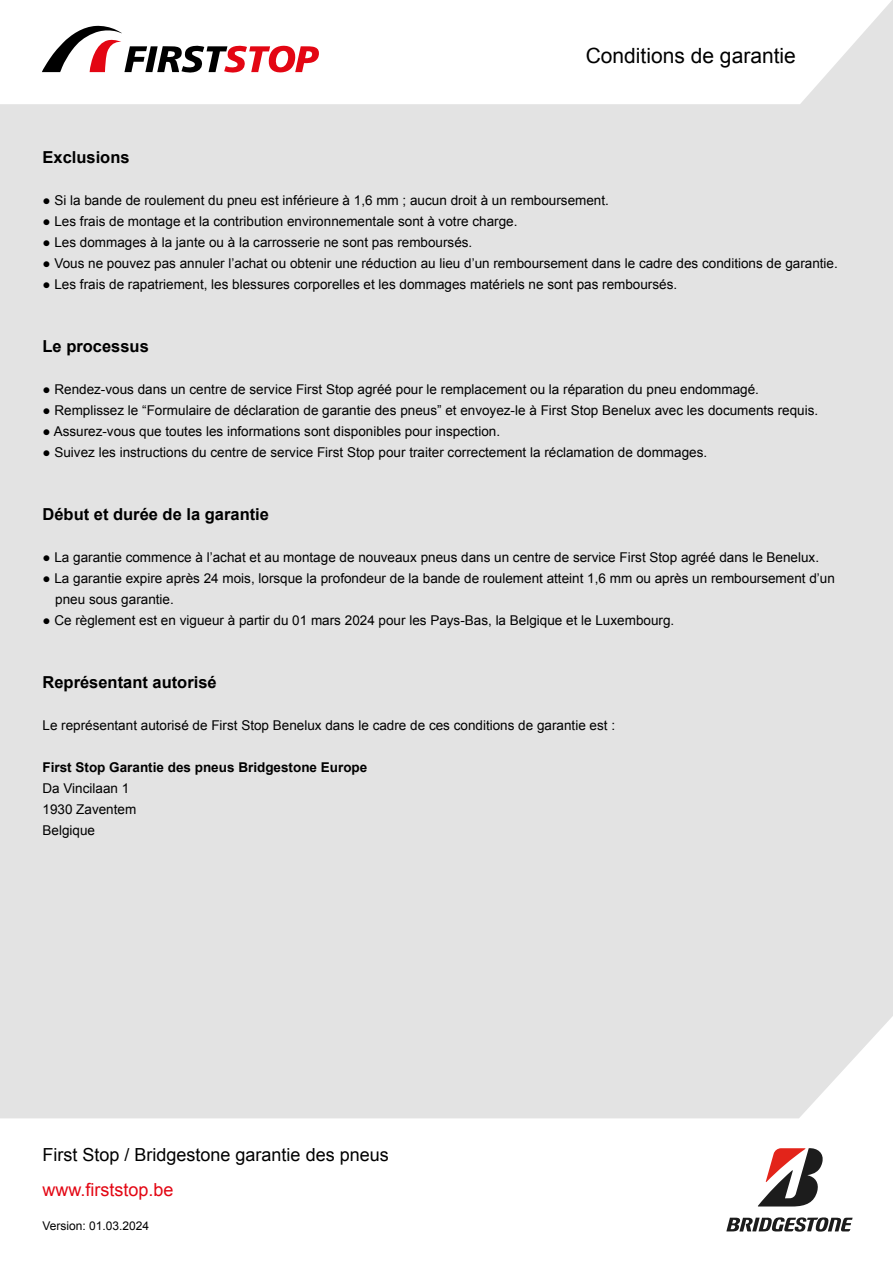
<style>
.page{position:relative;width:893px;height:1263px;background:#e3e3e3}
.page>*{position:absolute;margin:0;border:0;box-sizing:border-box;transform-origin:0 0}
.t1{font:21px "Arial";color:#000}
.t2{font:18px "Arial";color:#000}
.t3{font:18px "Arial";color:#e30613}
.t4{font:700 16.5px "Arial";color:#000}
.t5{font:13.5px/21px "Arial";color:#000}
.t6{font:700 13.5px "Arial";color:#000}
.t7{font:12px "Arial";color:#000}
</style>
<div class="page">
<svg style="left:0;top:1016px;width:893px;height:247px;fill:#fff"></svg>
<div style="left:0;top:0;width:892px;height:104px;background:#fff"></div>
<svg style="left:42px;top:26px;width:277px;height:47px;background:#cfb2b4"></svg>
<svg style="left:726px;top:1217px;width:127px;height:15px;background:#838383"></svg>
<svg style="left:758px;top:1148px;width:67px;height:58px;background:#a38b8a"></svg>
<h1 class="t1" style="left:586px;top:42px;width:212px">Conditions de garantie</h1>
<p class="t4" style="left:43px;top:146px;width:89px">Exclusions</p>
<p class="t5" style="left:43px;top:190px;width:568px">● Si la bande de roulement du pneu est inférieure à 1,6 mm ; aucun droit à un remboursement.</p>
<p class="t5" style="left:43px;top:211px;width:476px">● Les frais de montage et la contribution environnementale sont à votre charge.</p>
<p class="t5" style="left:43px;top:232px;width:431px">● Les dommages à la jante ou à la carrosserie ne sont pas remboursés.</p>
<p class="t5" style="left:43px;top:253px;width:797px">● Vous ne pouvez pas annuler l’achat ou obtenir une réduction au lieu d’un remboursement dans le cadre des conditions de garantie.</p>
<p class="t5" style="left:43px;top:274px;width:636px">● Les frais de rapatriement, les blessures corporelles et les dommages matériels ne sont pas remboursés.</p>
<p class="t4" style="left:43px;top:335px;width:108px">Le processus</p>
<p class="t5" style="left:43px;top:379px;width:718px">● Rendez-vous dans un centre de service First Stop agréé pour le remplacement ou la réparation du pneu endommagé.</p>
<p class="t5" style="left:43px;top:400px;width:777px">● Remplissez le “Formulaire de déclaration de garantie des pneus” et envoyez-le à First Stop Benelux avec les documents requis.</p>
<p class="t5" style="left:43px;top:421px;width:459px">● Assurez-vous que toutes les informations sont disponibles pour inspection.</p>
<p class="t5" style="left:43px;top:442px;width:666px">● Suivez les instructions du centre de service First Stop pour traiter correctement la réclamation de dommages.</p>
<p class="t4" style="left:43px;top:503px;width:228px">Début et durée de la garantie</p>
<p class="t5" style="left:43px;top:547px;width:778px">● La garantie commence à l’achat et au montage de nouveaux pneus dans un centre de service First Stop agréé dans le Benelux.</p>
<p class="t5" style="left:55px;top:568px;width:781px;text-indent:-13px">● La garantie expire après 24 mois, lorsque la profondeur de la bande de roulement atteint 1,6 mm ou après un remboursement d’un pneu sous garantie.</p>
<p class="t5" style="left:43px;top:610px;width:633px">● Ce règlement est en vigueur à partir du 01 mars 2024 pour les Pays-Bas, la Belgique et le Luxembourg.</p>
<p class="t4" style="left:43px;top:671px;width:176px">Représentant autorisé</p>
<p class="t5" style="left:43px;top:715px;width:574px">Le représentant autorisé de First Stop Benelux dans le cadre de ces conditions de garantie est :</p>
<p class="t6" style="left:43px;top:758px;width:326px">First Stop Garantie des pneus Bridgestone Europe</p>
<p class="t5" style="left:43px;top:778px;width:88px">Da Vincilaan 1</p>
<p class="t5" style="left:43px;top:799px;width:95px">1930 Zaventem</p>
<p class="t5" style="left:43px;top:820px;width:54px">Belgique</p>
<h2 class="t2" style="left:43px;top:1143px;width:348px">First Stop / Bridgestone garantie des pneus</h2>
<h2 class="t3" style="left:43px;top:1178px;width:133px">www.firststop.be</h2>
<p class="t7" style="left:43px;top:1218px;width:108px">Version: 01.03.2024</p>
</div>
